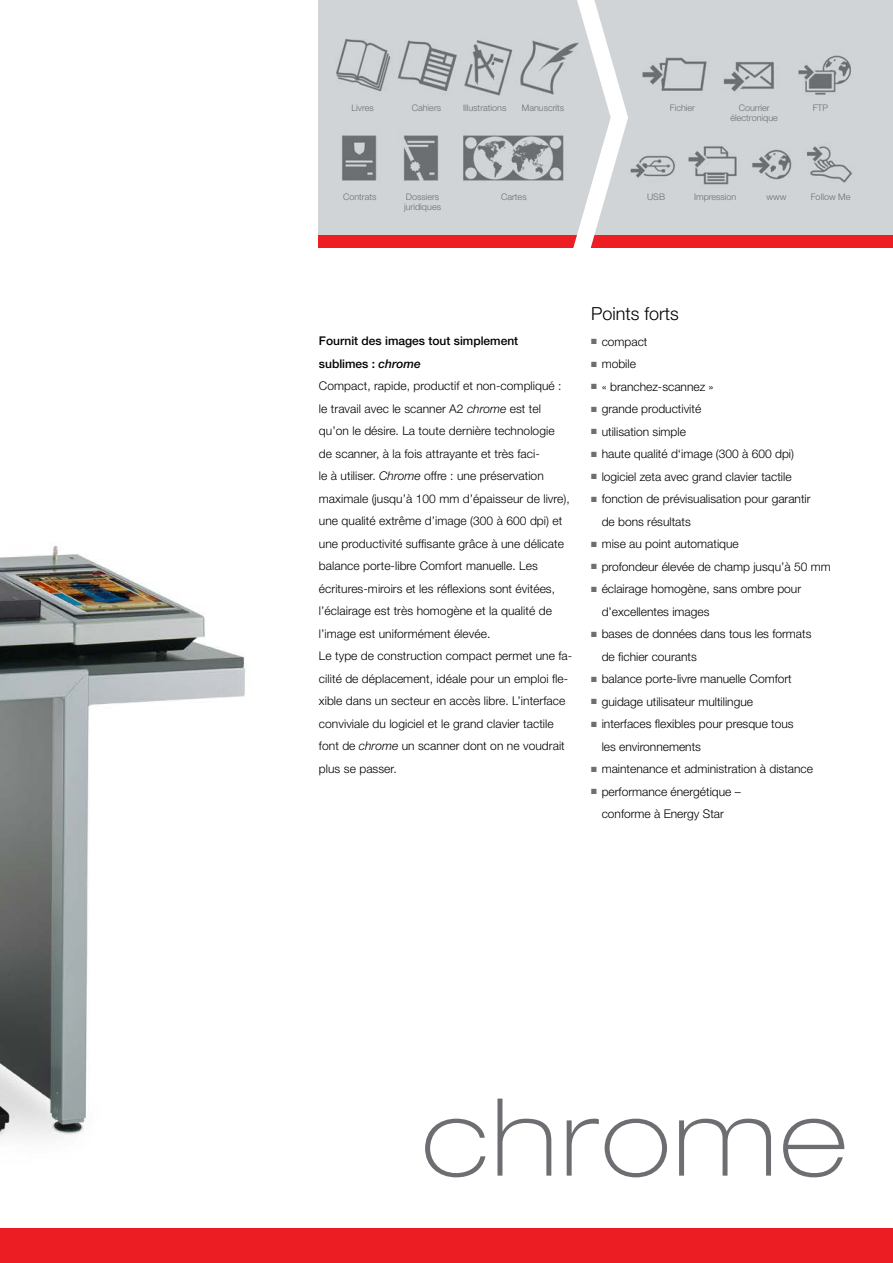
<style>
.page{position:relative;width:893px;height:1263px;background:#fff}
.page>*{position:absolute;margin:0;border:0;box-sizing:border-box;transform-origin:0 0}
.t1{font:100 expanded 107.85px "Helvetica Neue";letter-spacing:.03em;color:#6d6e71}
.t2{font:300 18px "Helvetica Neue";color:#000}
.t3{font:300 12px/22.5px "Helvetica Neue";letter-spacing:.005em;color:#000}
.t4{font:500 12px/22.5px "Helvetica Neue";color:#000}
.t5{font:300 9px/9.8px "Helvetica Neue";color:#6d6e71}
.s1{font-style:italic}
.s2{color:#6d6e71}
</style>
<div class="page">
<img style="left:0;top:135px;width:478px;height:1094px">
<div style="left:0;top:1229px;width:893px;height:34px;background:#ed1d24"></div>
<img style="left:319px;top:0;width:574px;height:235px">
<div style="left:319px;top:235px;width:574px;height:13px;background:#ed1d24"></div>
<svg style="left:572px;top:0;width:56px;height:248px"></svg>
<p class="t5" style="left:351px;top:103px;width:24px">Livres</p>
<p class="t5" style="left:412px;top:103px;width:31px">Cahiers</p>
<p class="t5" style="left:463px;top:103px;width:45px">Illustrations</p>
<p class="t5" style="left:522px;top:103px;width:44px">Manuscrits</p>
<p class="t5" style="left:343px;top:192px;width:35px">Contrats</p>
<p class="t5" style="left:404px;top:192px;width:38px">Dossiers juridiques</p>
<p class="t5" style="left:501px;top:192px;width:27px">Cartes</p>
<p class="t5" style="left:670px;top:103px;width:27px">Fichier</p>
<p class="t5" style="left:731px;top:103px;width:49px;text-align:center">Courrier électronique</p>
<p class="t5" style="left:813px;top:103px;width:17px">FTP</p>
<p class="t5" style="left:647px;top:192px;width:19px">USB</p>
<p class="t5" style="left:694px;top:192px;width:44px">Impression</p>
<p class="t5" style="left:767px;top:192px;width:22px">www</p>
<p class="t5" style="left:811px;top:192px;width:41px">Follow Me</p>
<p class="t4" style="left:319px;top:330px;width:201px">Fournit des images tout simplement sublimes : <span class="s1">chrome</span></p>
<p class="t3" style="left:319px;top:374px;width:252px">Compact, rapide, productif et non-compliqué : le travail avec le scanner A2 <span class="s1">chrome</span> est tel qu’on le désire. La toute dernière technologie de scanner, à la fois attrayante et très faci-<br>le à utiliser. <span class="s1">Chrome</span> offre : une préservation maximale (jusqu’à 100 mm d’épaisseur de livre), une qualité extrême d’image (300 à 600 dpi) et une productivité suffisante grâce à une délicate balance porte-libre Comfort manuelle. Les écritures-miroirs et les réflexions sont évitées, l’éclairage est très homogène et la qualité de l’image est uniformément élevée.</p>
<p class="t3" style="left:319px;top:644px;width:255px">Le type de construction compact permet une fa&shy;cilité de déplacement, idéale pour un emploi fle&shy;xible dans un secteur en accès libre. L’interface conviviale du logiciel et le grand clavier tactile font de <span class="s1">chrome</span> un scanner dont on ne voudrait plus se passer.</p>
<p class="t2" style="left:591px;top:303px;width:89px">Points forts</p>
<p class="t3" style="left:591px;top:330px;width:58px"><span class="s2">■</span> compact</p>
<p class="t3" style="left:591px;top:352px;width:46px"><span class="s2">■</span> mobile</p>
<p class="t3" style="left:591px;top:375px;width:124px"><span class="s2">■</span> « branchez-scannez »</p>
<p class="t3" style="left:591px;top:397px;width:112px"><span class="s2">■</span> grande productivité</p>
<p class="t3" style="left:591px;top:420px;width:96px"><span class="s2">■</span> utilisation simple</p>
<p class="t3" style="left:591px;top:442px;width:204px"><span class="s2">■</span> haute qualité d‘image (300 à 600 dpi)</p>
<p class="t3" style="left:591px;top:465px;width:202px"><span class="s2">■</span> logiciel zeta avec grand clavier tactile</p>
<p class="t3" style="left:602px;top:487px;width:210px;text-indent:-11px"><span class="s2">■</span> fonction de prévisualisation pour garantir de bons résultats</p>
<p class="t3" style="left:591px;top:532px;width:149px"><span class="s2">■</span> mise au point automatique</p>
<p class="t3" style="left:591px;top:555px;width:241px"><span class="s2">■</span> profondeur élevée de champ jusqu’à 50 mm</p>
<p class="t3" style="left:602px;top:577px;width:201px;text-indent:-11px"><span class="s2">■</span> éclairage homogène, sans ombre pour d’excellentes images</p>
<p class="t3" style="left:602px;top:622px;width:211px;text-indent:-11px"><span class="s2">■</span> bases de données dans tous les formats de fichier courants</p>
<p class="t3" style="left:591px;top:667px;width:202px"><span class="s2">■</span> balance porte-livre manuelle Comfort</p>
<p class="t3" style="left:591px;top:690px;width:163px"><span class="s2">■</span> guidage utilisateur multilingue</p>
<p class="t3" style="left:602px;top:712px;width:194px;text-indent:-11px"><span class="s2">■</span> interfaces flexibles pour presque tous les environnements</p>
<p class="t3" style="left:591px;top:757px;width:223px"><span class="s2">■</span> maintenance et administration à distance</p>
<p class="t3" style="left:591px;top:780px;width:151px;text-align:center"><span class="s2">■</span> performance énergétique – conforme à Energy Star</p>
<p class="t1" style="left:422px;top:1073px;width:425px">chrome</p>
</div>
